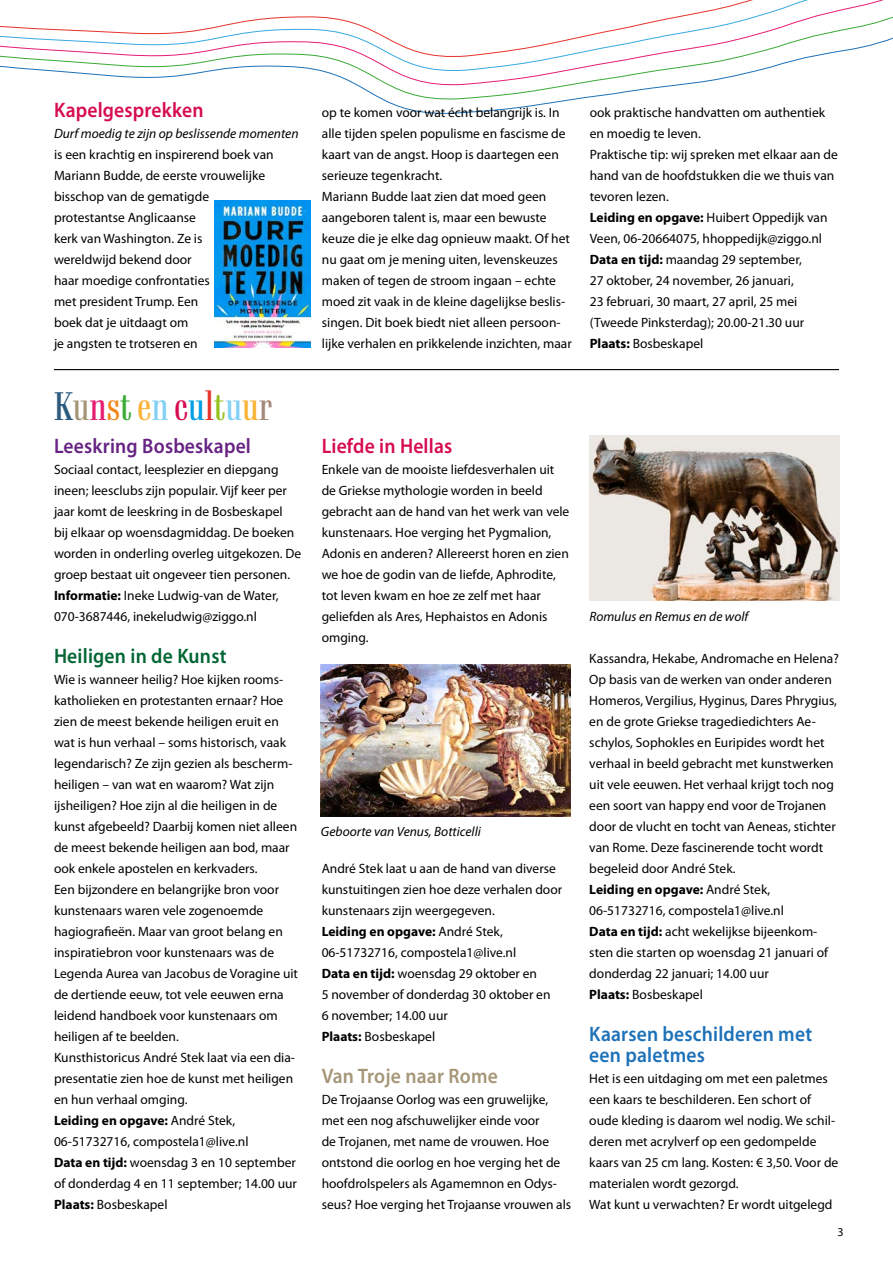
<style>
.page{position:relative;width:893px;height:1263px;background:#fff}
.page>*{position:absolute;margin:0;border:0;box-sizing:border-box;transform-origin:0 0}
.t1{font:39px "Gimlet Display Compressed";letter-spacing:.02em;color:#f9b234}
.t2{font:600 21px/21px "Myriad Pro";letter-spacing:.01em;color:#1d71b8;scale:.93 1}
.t3{font:600 21px "Myriad Pro";letter-spacing:.01em;color:#d60b52;scale:.93 1}
.t4{font:600 21px "Myriad Pro";letter-spacing:.01em;color:#662383;scale:.93 1}
.t5{font:600 21px "Myriad Pro";letter-spacing:.01em;color:#006533;scale:.93 1}
.t6{font:600 21px "Myriad Pro";letter-spacing:.01em;color:#a59677;scale:.93 1}
.t7{font:13.5px/21px "Myriad Pro";color:#000}
.t8{font:italic 13.5px "Myriad Pro";color:#000}
.t9{font:12px "Myriad Pro";color:#000}
.s1{color:#2d5b7e}
.s2{color:#a59677}
.s3{color:#e71d72}
.s4{color:#f18616}
.s5{color:#3aaa35}
.s6{color:#83d0f5}
.s7{color:#d60b52}
.s8{color:#009fe3}
.s9{color:#e7332a}
.s10{color:#95c11f}
.s11{color:#a48a7a}
.s12{font-weight:700}
</style>
<div class="page">
<svg style="left:219px;top:2px;width:674px;height:24px"></svg>
<svg style="left:0;top:26px;width:893px;height:88px"></svg>
<img style="left:214px;top:200px;width:96px;height:147px">
<hr style="left:54px;top:369px;width:785px;height:1px;background:#000">
<img style="left:321px;top:665px;width:249px;height:151px">
<img style="left:590px;top:435px;width:249px;height:166px">
<h2 class="t3" style="left:54px;top:97px;width:162px">Kapelgesprekken</h2>
<p class="t8" style="left:54px;top:125px;width:246px">Durf moedig te zijn op beslissende momenten</p>
<p class="t7" style="left:54px;top:144px;width:221px">is een krachtig en inspirerend boek van<br>Mariann Budde, de eerste vrouwelijke bisschop van de gematigde protestantse Anglicaanse<br>kerk van Washington. Ze is<br>wereldwijd bekend door<br>haar moedige confrontaties<br>met president Trump. Een<br>boek dat je uitdaagt om<br>je angsten te trotseren en</p>
<h1 class="t1" style="left:54px;top:380px;width:220px"><span class="s1">K</span><span class="s2">u</span><span class="s3">n</span><span class="s4">s</span><span class="s5">t</span>e<span class="s6">n</span> <span class="s7">c</span><span class="s8">u</span><span class="s9">l</span><span class="s10">t</span><span class="s6">u</span>u<span class="s11">r</span></h1>
<h2 class="t4" style="left:54px;top:433px;width:213px">Leeskring Bosbeskapel</h2>
<p class="t7" style="left:54px;top:459px;width:249px">Sociaal contact, leesplezier en diepgang ineen; leesclubs zijn populair. Vijf keer per jaar komt de leeskring in de Bosbeskapel<br>bij elkaar op woensdagmiddag. De boeken worden in onderling overleg uitgekozen. De groep bestaat uit ongeveer tien personen.<br><span class="s12">Informatie:</span> Ineke Ludwig-van de Water, 070-3687446, inekeludwig@ziggo.nl</p>
<h2 class="t5" style="left:54px;top:643px;width:187px">Heiligen in de Kunst</h2>
<p class="t7" style="left:54px;top:669px;width:246px">Wie is wanneer heilig? Hoe kijken rooms&shy;katholieken en protestanten ernaar? Hoe zien de meest bekende heiligen eruit en wat is hun verhaal – soms historisch, vaak legendarisch? Ze zijn gezien als bescherm&shy;heiligen – van wat en waarom? Wat zijn ijsheiligen? Hoe zijn al die heiligen in de kunst afgebeeld? Daarbij komen niet alleen de meest bekende heiligen aan bod, maar ook enkele apostelen en kerkvaders.<br>Een bijzondere en belangrijke bron voor kunstenaars waren vele zogenoemde hagiografieën. Maar van groot belang en inspiratiebron voor kunstenaars was de Legenda Aurea van Jacobus de Voragine uit de dertiende eeuw, tot vele eeuwen erna leidend handboek voor kunstenaars om heiligen af te beelden.<br>Kunsthistoricus André Stek laat via een dia&shy;presentatie zien hoe de kunst met heiligen en hun verhaal omging.<br><span class="s12">Leiding en opgave:</span> André Stek, 06-51732716, compostela1@live.nl<br><span class="s12">Data en tijd:</span> woensdag 3 en 10 september of donderdag 4 en 11 september; 14.00 uur <span class="s12">Plaats:</span> Bosbeskapel</p>
<p class="t7" style="left:322px;top:102px;width:251px">op te komen voor wat écht belangrijk is. In alle tijden spelen populisme en fascisme de kaart van de angst. Hoop is daartegen een serieuze tegenkracht.<br>Mariann Budde laat zien dat moed geen aangeboren talent is, maar een bewuste keuze die je elke dag opnieuw maakt. Of het nu gaat om je mening uiten, levenskeuzes maken of tegen de stroom ingaan – echte moed zit vaak in de kleine dagelijkse beslis&shy;singen. Dit boek biedt niet alleen persoon&shy;lijke verhalen en prikkelende inzichten, maar</p>
<p class="t7" style="left:590px;top:102px;width:249px">ook praktische handvatten om authentiek en moedig te leven.<br>Praktische tip: wij spreken met elkaar aan de hand van de hoofdstukken die we thuis van tevoren lezen.<br><span class="s12">Leiding en opgave:</span> Huibert Oppedijk van Veen, 06-20664075, hhoppedijk@ziggo.nl <span class="s12">Data en tijd:</span> maandag 29 september,<br>27 oktober, 24 november, 26 januari,<br>23 februari, 30 maart, 27 april, 25 mei (Tweede Pinksterdag); 20.00-21.30 uur <span class="s12">Plaats:</span> Bosbeskapel</p>
<h2 class="t3" style="left:322px;top:433px;width:142px">Liefde in Hellas</h2>
<p class="t7" style="left:322px;top:459px;width:249px">Enkele van de mooiste liefdesverhalen uit de Griekse mythologie worden in beeld gebracht aan de hand van het werk van vele kunstenaars. Hoe verging het Pygmalion, Adonis en anderen? Allereerst horen en zien we hoe de godin van de liefde, Aphrodite, tot leven kwam en hoe ze zelf met haar geliefden als Ares, Hephaistos en Adonis omging.</p>
<p class="t8" style="left:321px;top:823px;width:161px">Geboorte van Venus, Botticelli</p>
<p class="t7" style="left:322px;top:858px;width:242px">André Stek laat u aan de hand van diverse kunstuitingen zien hoe deze verhalen door kunstenaars zijn weergegeven.<br><span class="s12">Leiding en opgave:</span> André Stek,<br>06-51732716, compostela1@live.nl<br><span class="s12">Data en tijd:</span> woensdag 29 oktober en<br>5 november of donderdag 30 oktober en<br>6 november; 14.00 uur<br><span class="s12">Plaats:</span> Bosbeskapel</p>
<h2 class="t6" style="left:322px;top:1063px;width:191px">Van Troje naar Rome</h2>
<p class="t7" style="left:322px;top:1089px;width:251px">De Trojaanse Oorlog was een gruwelijke, met een nog afschuwelijker einde voor<br>de Trojanen, met name de vrouwen. Hoe ontstond die oorlog en hoe verging het de hoofdrolspelers als Agamemnon en Odys&shy;seus? Hoe verging het Trojaanse vrouwen als</p>
<p class="t8" style="left:589px;top:608px;width:160px">Romulus en Remus en de wolf</p>
<p class="t7" style="left:589px;top:648px;width:251px">Kassandra, Hekabe, Andromache en Helena?<br>Op basis van de werken van onder anderen Homeros, Vergilius, Hyginus, Dares Phrygius, en de grote Griekse tragediedichters Ae&shy;schylos, Sophokles en Euripides wordt het verhaal in beeld gebracht met kunstwerken uit vele eeuwen. Het verhaal krijgt toch nog een soort van happy end voor de Trojanen door de vlucht en tocht van Aeneas, stichter van Rome. Deze fascinerende tocht wordt begeleid door André Stek.<br><span class="s12">Leiding en opgave:</span> André Stek, 06-51732716, compostela1@live.nl<br><span class="s12">Data en tijd:</span> acht wekelijkse bijeenkom&shy;sten die starten op woensdag 21 januari of donderdag 22 januari; 14.00 uur<br><span class="s12">Plaats:</span> Bosbeskapel</p>
<h2 class="t2" style="left:589px;top:1023px;width:241px">Kaarsen beschilderen met een paletmes</h2>
<p class="t7" style="left:589px;top:1068px;width:251px">Het is een uitdaging om met een paletmes een kaars te beschilderen. Een schort of oude kleding is daarom wel nodig. We schil&shy;deren met acrylverf op een gedompelde kaars van 25 cm lang. Kosten: € 3,50. Voor de materialen wordt gezorgd.<br>Wat kunt u verwachten? Er wordt uitgelegd</p>
<p class="t9" style="left:838px;top:1224px;width:8px">3</p>
</div>
